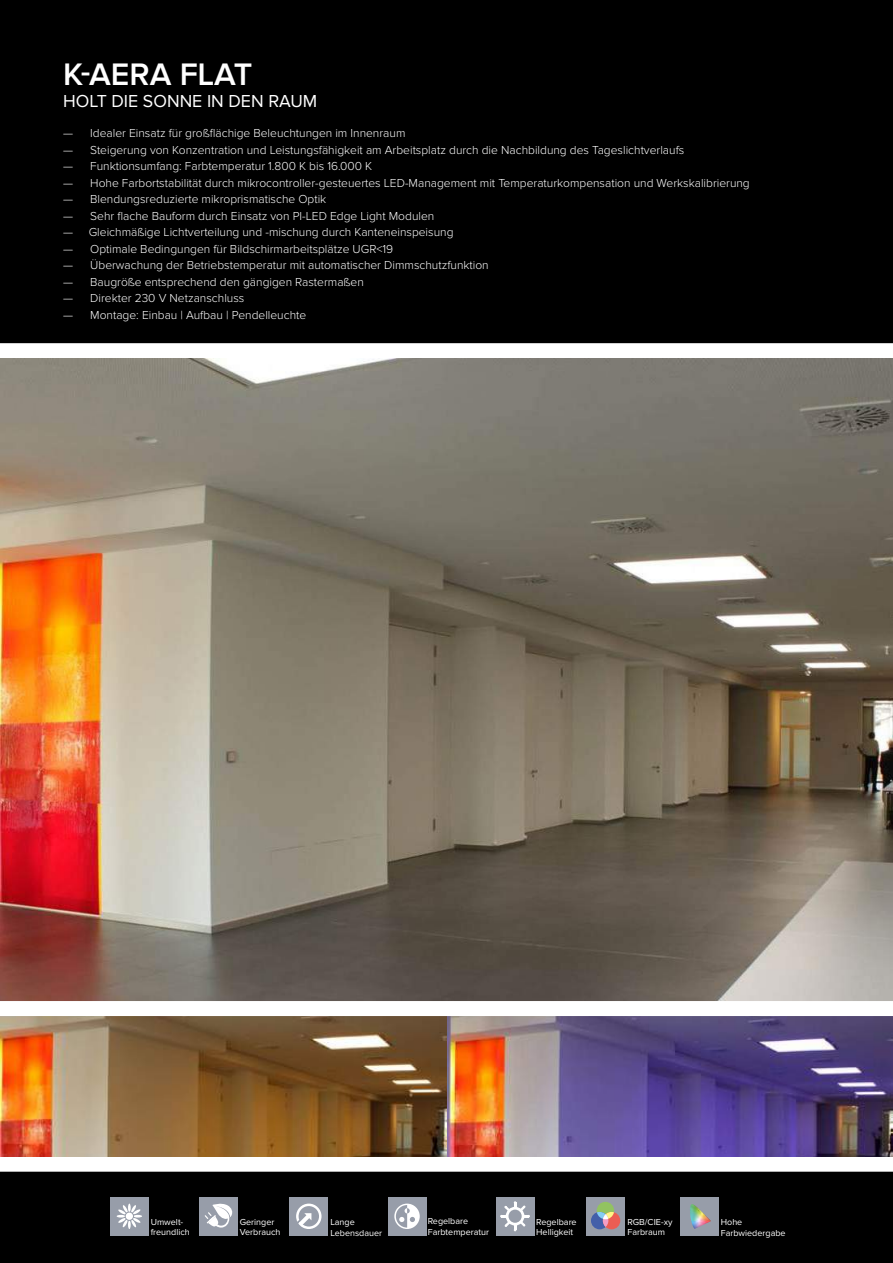
<style>
.page{position:relative;width:893px;height:1263px;background:#000}
.page>*{position:absolute;margin:0;border:0;box-sizing:border-box;transform-origin:0 0}
.t1{font:600 32.25px "Proxima Nova";color:#fff}
.t2{font:18px "Proxima Nova";color:#fff}
.t3{font:300 12px "Proxima Nova";color:#fff}
.t4{font:9px/10.5px "Proxima Nova";color:#fff}
</style>
<div class="page">
<div style="left:199px;top:1197px;width:38px;height:38px;background:#979da9"></div>
<svg style="left:205px;top:1203px;width:28px;height:24px"></svg>
<div style="left:680px;top:1197px;width:39px;height:39px;background:#979da9"></div>
<img style="left:690px;top:1204px;width:21px;height:25px">
<div style="left:290px;top:1197px;width:38px;height:38px;background:#979da9"></div>
<svg style="left:296px;top:1203px;width:26px;height:26px"></svg>
<div style="left:388px;top:1197px;width:38px;height:38px;background:#979da9"></div>
<svg style="left:394px;top:1203px;width:26px;height:26px"></svg>
<svg style="left:396px;top:1205px;width:19px;height:22px"></svg>
<div style="left:496px;top:1197px;width:38px;height:38px;background:#979da9"></div>
<svg style="left:500px;top:1201px;width:30px;height:30px"></svg>
<div style="left:586px;top:1197px;width:39px;height:38px;background:#979da9"></div>
<div style="left:597px;top:1202px;width:17px;height:17px;background:#92c361;border-radius:50%"></div>
<div style="left:591px;top:1212px;width:17px;height:17px;background:#435fa9;border-radius:50%"></div>
<div style="left:603px;top:1212px;width:17px;height:17px;background:#eb5d53;border-radius:50%"></div>
<svg style="left:603px;top:1214px;width:5px;height:13px"></svg>
<svg style="left:597px;top:1212px;width:17px;height:7px"></svg>
<div style="left:110px;top:1197px;width:39px;height:38px;background:#979da9"></div>
<svg style="left:117px;top:1203px;width:25px;height:26px"></svg>
<div style="left:125px;top:1212px;width:9px;height:9px;border:2px solid #979da9;border-radius:50%"></div>
<div style="left:126px;top:1212px;width:7px;height:8px;background:#fff;border-radius:50%"></div>
<div style="left:0;top:343px;width:893px;height:15px;background:#fff"></div>
<div style="left:0;top:1157px;width:893px;height:15px;background:#fff"></div>
<img style="left:0;top:358px;width:893px;height:643px">
<img style="left:446px;top:1016px;width:447px;height:141px">
<img style="left:0;top:1016px;width:446px;height:141px">
<div style="left:0;top:1001px;width:893px;height:15px;background:#fff"></div>
<h1 class="t1" style="left:63px;top:60px;width:191px">K-AERA FLAT</h1>
<h2 class="t2" style="left:63px;top:90px;width:256px">HOLT DIE SONNE IN DEN RAUM</h2>
<p class="t3" style="left:63px;top:126px;width:344px">— Idealer Einsatz für großflächige Beleuchtungen im Innenraum</p>
<p class="t3" style="left:63px;top:143px;width:623px">— Steigerung von Konzentration und Leistungsfähigkeit am Arbeitsplatz durch die Nachbildung des Tageslichtverlaufs</p>
<p class="t3" style="left:63px;top:159px;width:310px">— Funktionsumfang: Farbtemperatur 1.800 K bis 16.000 K</p>
<p class="t3" style="left:63px;top:176px;width:688px">— Hohe Farbortstabilität durch mikrocontroller-gesteuertes LED-Management mit Temperaturkompensation und Werkskalibrierung</p>
<p class="t3" style="left:63px;top:192px;width:265px">— Blendungsreduzierte mikroprismatische Optik</p>
<p class="t3" style="left:63px;top:209px;width:373px">— Sehr flache Bauform durch Einsatz von PI-LED Edge Light Modulen</p>
<p class="t3" style="left:63px;top:225px;width:392px">— Gleichmäßige Lichtverteilung und -mischung durch Kanteneinspeisung</p>
<p class="t3" style="left:63px;top:242px;width:331px">— Optimale Bedingungen für Bildschirmarbeitsplätze UGR&lt;19</p>
<p class="t3" style="left:63px;top:258px;width:427px">— Überwachung der Betriebstemperatur mit automatischer Dimmschutzfunktion</p>
<p class="t3" style="left:63px;top:275px;width:302px">— Baugröße entsprechend den gängigen Rastermaßen</p>
<p class="t3" style="left:63px;top:291px;width:183px">— Direkter 230 V Netzanschluss</p>
<p class="t3" style="left:63px;top:308px;width:245px">— Montage: Einbau | Aufbau | Pendelleuchte</p>
<p class="t4" style="left:151px;top:1217px;width:41px">Umwelt&shy;freundlich</p>
<p class="t4" style="left:240px;top:1217px;width:42px">Geringer<br>Verbrauch</p>
<p class="t4" style="left:330px;top:1217px;width:53px">Lange<br>Lebensdauer</p>
<p class="t4" style="left:428px;top:1216px;width:63px">Regelbare<br>Farbtemperatur</p>
<p class="t4" style="left:536px;top:1217px;width:42px">Regelbare<br>Helligkeit</p>
<p class="t4" style="left:627px;top:1217px;width:47px">RGB/CIE-xy<br>Farbraum</p>
<p class="t4" style="left:721px;top:1217px;width:66px">Hohe<br>Farbwiedergabe</p>
</div>
